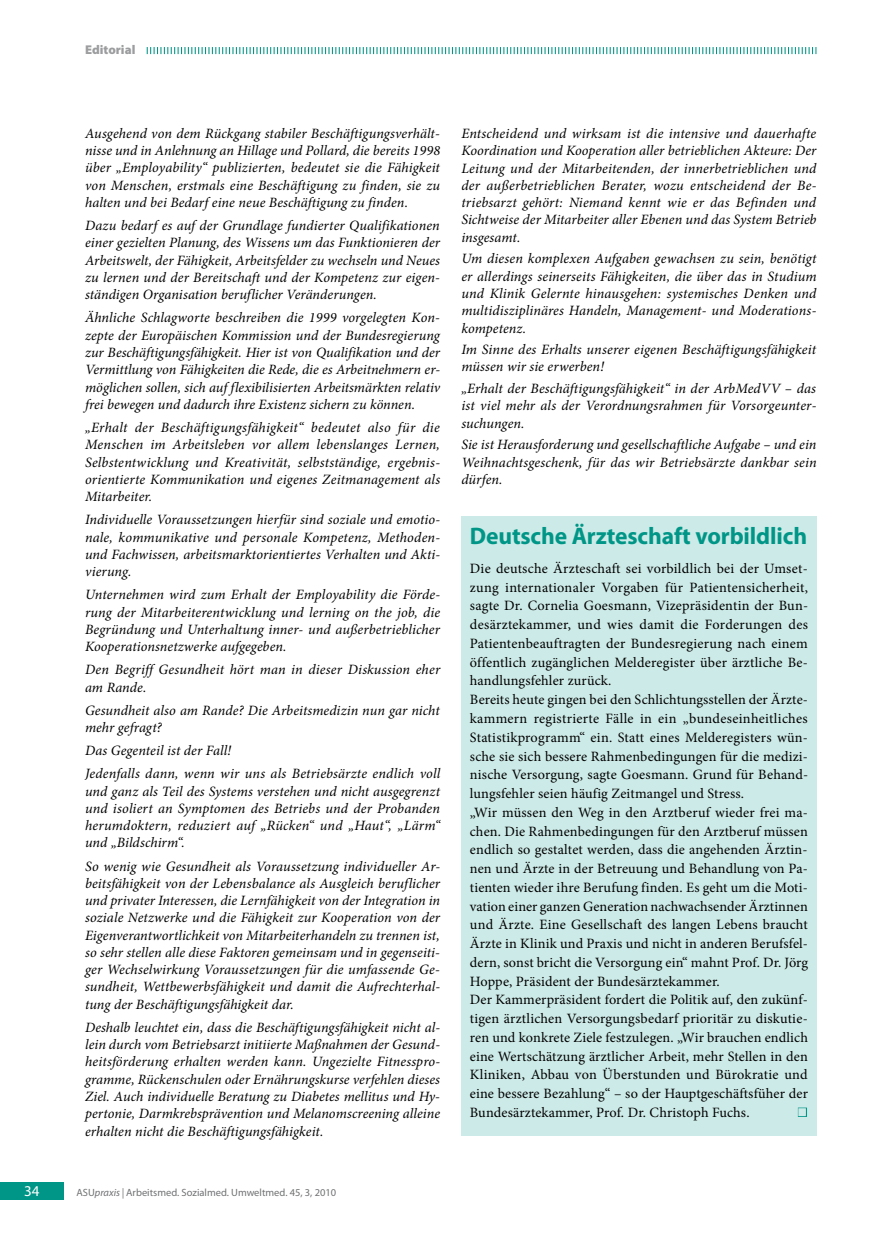
<style>
.page{position:relative;width:876px;height:1242px;background:#fff}
.page>*{position:absolute;margin:0;border:0;box-sizing:border-box;transform-origin:0 0}
.t1{font:27px "Minion Pro";color:#cceae7}
.t2{font:700 24px "Myriad Pro";letter-spacing:-.005em;color:#009687}
.t3{font:15px "Myriad Pro";color:#fff}
.t4{font:italic 14.25px/17.2px "Minion Pro";letter-spacing:.005em;color:#000;text-align:justify}
.t5{font:14.25px/18.8px "Minion Pro";letter-spacing:.01em;color:#000}
.t6{font:900 12.75px "Myriad Pro";color:#9c9d9f}
.t7{font:10.5px "Myriad Pro";color:#707173}
.s1{font-style:italic}
</style>
<div class="page">
<div style="left:0;top:1182px;width:64px;height:17px;background:#009687"></div>
<svg style="left:147px;top:47px;width:669px;height:7px"></svg>
<div style="left:461px;top:516px;width:355px;height:619px;background:#cceae7"></div>
<div style="left:798px;top:1107px;width:9px;height:10px;border:2px solid #009687"></div>
<p class="t6" style="left:85px;top:41px;width:52px">Editorial</p>
<p class="t4" style="left:85px;top:125px;width:357px">Ausgehend von dem Rückgang stabiler Beschäftigungsverhält&shy;nisse und in Anlehnung an Hillage und Pollard, die bereits 1998 über „Employability“ publizierten, bedeutet sie die Fähigkeit von Menschen, erstmals eine Beschäftigung zu finden, sie zu halten und bei Bedarf eine neue Beschäftigung zu finden.</p>
<p class="t4" style="left:85px;top:217px;width:357px">Dazu bedarf es auf der Grundlage fundierter Qualifikationen einer gezielten Planung, des Wissens um das Funktionieren der Arbeitswelt, der Fähigkeit, Arbeitsfelder zu wechseln und Neues zu lernen und der Bereitschaft und der Kompetenz zur eigen&shy;ständigen Organisation beruflicher Veränderungen.</p>
<p class="t4" style="left:85px;top:309px;width:357px">Ähnliche Schlagworte beschreiben die 1999 vorgelegten Kon&shy;zepte der Europäischen Kommission und der Bundesregierung zur Beschäftigungsfähigkeit. Hier ist von Qualifikation und der Vermittlung von Fähigkeiten die Rede, die es Arbeitnehmern er&shy;möglichen sollen, sich auf flexibilisierten Arbeitsmärkten relativ frei bewegen und dadurch ihre Existenz sichern zu können.</p>
<p class="t4" style="left:85px;top:419px;width:357px">„Erhalt der Beschäftigungsfähigkeit“ bedeutet also für die Menschen im Arbeitsleben vor allem lebenslanges Lernen, Selbstentwicklung und Kreativität, selbstständige, ergebnis&shy;orientierte Kommunikation und eigenes Zeitmanagement als Mitarbeiter.</p>
<p class="t4" style="left:85px;top:511px;width:357px">Individuelle Voraussetzungen hierfür sind soziale und emotio&shy;nale, kommunikative und personale Kompetenz, Methoden&shy;und Fachwissen, arbeitsmarktorientiertes Verhalten und Akti&shy;vierung.</p>
<p class="t4" style="left:85px;top:586px;width:357px">Unternehmen wird zum Erhalt der Employability die Förde&shy;rung der Mitarbeiterentwicklung und lerning on the job, die Begründung und Unterhaltung inner- und außerbetrieblicher Kooperationsnetzwerke aufgegeben.</p>
<p class="t4" style="left:85px;top:661px;width:357px">Den Begriff Gesundheit hört man in dieser Diskussion eher am Rande.</p>
<p class="t4" style="left:85px;top:701px;width:356px">Gesundheit also am Rande? Die Arbeitsmedizin nun gar nicht mehr gefragt?</p>
<p class="t4" style="left:85px;top:739px;width:357px;line-height:23.2px">Das Gegenteil ist der Fall!<br>Jedenfalls dann, wenn wir uns als Betriebsärzte endlich voll</p>
<p class="t4" style="left:85px;top:782px;width:357px">und ganz als Teil des Systems verstehen und nicht ausgegrenzt und isoliert an Symptomen des Betriebs und der Probanden herumdoktern, reduziert auf „Rücken“ und „Haut“, „Lärm“ und „Bildschirm“.</p>
<p class="t4" style="left:85px;top:857px;width:357px">So wenig wie Gesundheit als Voraussetzung individueller Ar&shy;beitsfähigkeit von der Lebensbalance als Ausgleich beruflicher und privater Interessen, die Lernfähigkeit von der Integration in soziale Netzwerke und die Fähigkeit zur Kooperation von der Eigenverantwortlichkeit von Mitarbeiterhandeln zu trennen ist, so sehr stellen alle diese Faktoren gemeinsam und in gegenseiti&shy;ger Wechselwirkung Voraussetzungen für die umfassende Ge&shy;sundheit, Wettbewerbsfähigkeit und damit die Aufrechterhal&shy;tung der Beschäftigungsfähigkeit dar.</p>
<p class="t4" style="left:85px;top:1018px;width:357px">Deshalb leuchtet ein, dass die Beschäftigungsfähigkeit nicht al&shy;lein durch vom Betriebsarzt initiierte Maßnahmen der Gesund&shy;heitsförderung erhalten werden kann. Ungezielte Fitnesspro&shy;gramme, Rückenschulen oder Ernährungskurse verfehlen dieses Ziel. Auch individuelle Beratung zu Diabetes mellitus und Hy&shy;pertonie, Darmkrebsprävention und Melanomscreening alleine erhalten nicht die Beschäftigungsfähigkeit.</p>
<p class="t3" style="left:24px;top:1181px;width:17px">34</p>
<p class="t7" style="left:77px;top:1186px;width:261px">ASU<span class="s1">praxis |</span> Arbeitsmed. Sozialmed. Umweltmed. 45, 3, 2010</p>
<p class="t4" style="left:461px;top:125px;width:357px">Entscheidend und wirksam ist die intensive und dauerhafte Koordination und Kooperation aller betrieblichen Akteure: Der Leitung und der Mitarbeitenden, der innerbetrieblichen und der außerbetrieblichen Berater, wozu entscheidend der Be&shy;triebsarzt gehört: Niemand kennt wie er das Befinden und Sichtweise der Mitarbeiter aller Ebenen und das System Betrieb insgesamt.</p>
<p class="t4" style="left:461px;top:250px;width:357px">Um diesen komplexen Aufgaben gewachsen zu sein, benötigt er allerdings seinerseits Fähigkeiten, die über das in Studium und Klinik Gelernte hinausgehen: systemisches Denken und multidisziplinäres Handeln, Management- und Moderations&shy;kompetenz.</p>
<p class="t4" style="left:461px;top:341px;width:356px">Im Sinne des Erhalts unserer eigenen Beschäftigungsfähigkeit müssen wir sie erwerben!</p>
<p class="t4" style="left:461px;top:380px;width:356px">„Erhalt der Beschäftigungsfähigkeit“ in der ArbMedVV – das ist viel mehr als der Verordnungsrahmen für Vorsorgeunter&shy;suchungen.</p>
<p class="t4" style="left:461px;top:436px;width:357px">Sie ist Herausforderung und gesellschaftliche Aufgabe – und ein Weihnachtsgeschenk, für das wir Betriebsärzte dankbar sein dürfen.</p>
<h2 class="t2" style="left:470px;top:521px;width:339px">Deutsche Ärzteschaft vorbildlich</h2>
<p class="t5" style="left:470px;top:559px;width:340px">Die deutsche Ärzteschaft sei vorbildlich bei der Umset&shy;zung internationaler Vorgaben für Patientensicherheit, sagte Dr. Cornelia Goesmann, Vizepräsidentin der Bun&shy;desärztekammer, und wies damit die Forderungen des Patientenbeauftragten der Bundesregierung nach einem öffentlich zugänglichen Melderegister über ärztliche Be&shy;handlungsfehler zurück.<br>Bereits heute gingen bei den Schlichtungsstellen der Ärzte&shy;kammern registrierte Fälle in ein „bundeseinheitliches Statistikprogramm“ ein. Statt eines Melderegisters wün&shy;sche sie sich bessere Rahmenbedingungen für die medizi&shy;nische Versorgung, sagte Goesmann. Grund für Behand&shy;lungsfehler seien häufig Zeitmangel und Stress.<br>„Wir müssen den Weg in den Arztberuf wieder frei ma&shy;chen. Die Rahmenbedingungen für den Arztberuf müssen endlich so gestaltet werden, dass die angehenden Ärztin&shy;nen und Ärzte in der Betreuung und Behandlung von Pa&shy;tienten wieder ihre Berufung finden. Es geht um die Moti&shy;vation einer ganzen Generation nachwachsender Ärztinnen und Ärzte. Eine Gesellschaft des langen Lebens braucht Ärzte in Klinik und Praxis und nicht in anderen Berufsfel&shy;dern, sonst bricht die Versorgung ein“ mahnt Prof. Dr. Jörg Hoppe, Präsident der Bundesärztekammer.<br>Der Kammerpräsident fordert die Politik auf, den zukünf&shy;tigen ärztlichen Versorgungsbedarf prioritär zu diskutie&shy;ren und konkrete Ziele festzulegen. „Wir brauchen endlich eine Wertschätzung ärztlicher Arbeit, mehr Stellen in den Kliniken, Abbau von Überstunden und Bürokratie und eine bessere Bezahlung“ – so der Hauptgeschäftsfüher der Bundesärztekammer, Prof. Dr. Christoph Fuchs.</p>
<h1 class="t1" style="left:797px;top:1092px;width:12px">■</h1>
</div>
